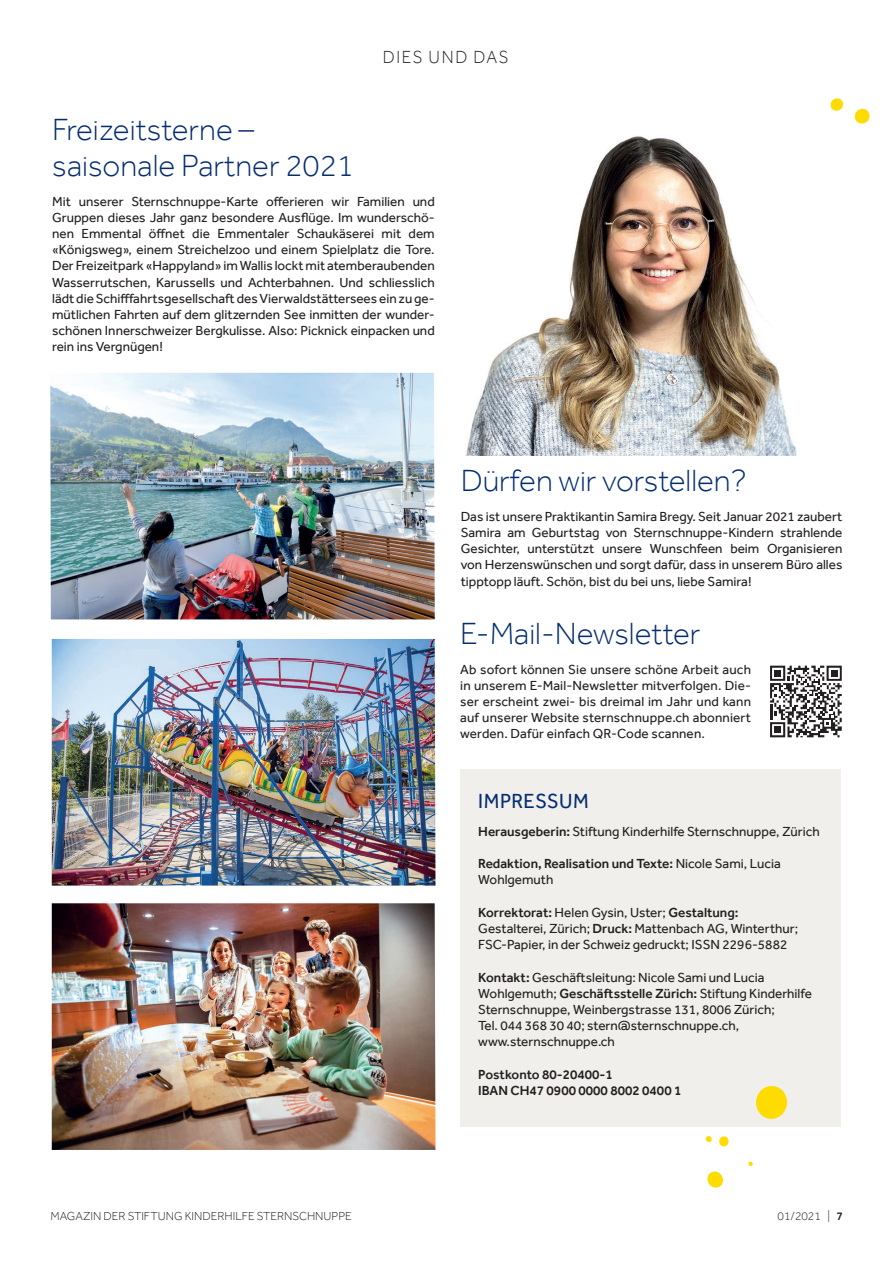
<style>
.page{position:relative;width:893px;height:1263px;background:#fff}
.page>*{position:absolute;margin:0;border:0;box-sizing:border-box;transform-origin:0 0}
.t1{font:300 31.5px/36px "Effra";color:#052d6f}
.t2{font:21px "Effra";letter-spacing:.02em;color:#052d6f;scale:.95 1}
.t3{font:300 18px "Effra";letter-spacing:.095em;color:#231f20;scale:.95 1}
.t4{font:13.5px/16.2px "Effra";color:#231f20;text-align:justify}
.t5{font:500 13.5px/16.2px "Effra";color:#231f20}
.t6{font:300 11.85px "Effra";color:#231f20}
.s1{font-weight:500}
.s2{font-weight:400}
</style>
<div class="page">
<div style="left:460px;top:770px;width:380px;height:357px;background:#f0efec"></div>
<img style="left:52px;top:903px;width:383px;height:247px">
<img style="left:52px;top:639px;width:383px;height:246px">
<img style="left:50px;top:373px;width:385px;height:246px">
<svg style="left:756px;top:1086px;width:32px;height:33px"></svg>
<svg style="left:719px;top:1136px;width:10px;height:11px"></svg>
<svg style="left:707px;top:1171px;width:16px;height:17px"></svg>
<svg style="left:705px;top:1136px;width:7px;height:6px"></svg>
<svg style="left:748px;top:1161px;width:5px;height:5px"></svg>
<svg style="left:854px;top:108px;width:16px;height:16px"></svg>
<svg style="left:830px;top:98px;width:14px;height:13px"></svg>
<img style="left:466px;top:136px;width:331px;height:320px">
<svg style="left:770px;top:665px;width:72px;height:73px"></svg>
<h3 class="t3" style="left:383px;top:46px;width:134px">DIES UND DAS</h3>
<h1 class="t1" style="left:52px;top:111px;width:303px">Freizeitsterne – saisonale Partner 2021</h1>
<p class="t4" style="left:52px;top:193px;width:384px">Mit unserer Sternschnuppe-Karte offerieren wir Familien und Gruppen dieses Jahr ganz besondere Ausflüge. Im wunderschö&shy;nen Emmental öffnet die Emmentaler Schaukäserei mit dem «Königsweg», einem Streichelzoo und einem Spielplatz die Tore.<br>Der Freizeitpark «Happyland» im Wallis lockt mit atemberaubenden Wasserrutschen, Karussells und Achterbahnen. Und schliesslich lädt die Schifffahrtsgesellschaft des Vierwaldstättersees ein zu ge&shy;mütlichen Fahrten auf dem glitzernden See inmitten der wunder&shy;schönen Innerschweizer Bergkulisse. Also: Picknick einpacken und rein ins Vergnügen!</p>
<h1 class="t1" style="left:461px;top:462px;width:287px">Dürfen wir vorstellen?</h1>
<p class="t4" style="left:461px;top:508px;width:383px">Das ist unsere Praktikantin Samira Bregy. Seit Januar 2021 zaubert Samira am Geburtstag von Sternschnuppe-Kindern strahlende Gesichter, unterstützt unsere Wunschfeen beim Organisieren von Herzenswünschen und sorgt dafür, dass in unserem Büro alles tipptopp läuft. Schön, bist du bei uns, liebe Samira!</p>
<h1 class="t1" style="left:460px;top:615px;width:242px">E-Mail-Newsletter</h1>
<p class="t4" style="left:460px;top:661px;width:292px">Ab sofort können Sie unsere schöne Arbeit auch in unserem E-Mail-Newsletter mitverfolgen. Die&shy;ser erscheint zwei- bis dreimal im Jahr und kann auf unserer Website sternschnuppe.ch abonniert werden. Dafür einfach QR-Code scannen.</p>
<h2 class="t2" style="left:478px;top:788px;width:118px">IMPRESSUM</h2>
<p class="t4" style="left:478px;top:823px;width:343px"><span class="s1">Herausgeberin:</span> Stiftung Kinderhilfe Sternschnuppe, Zürich</p>
<p class="t5" style="left:478px;top:855px;width:304px">Redaktion, Realisation und Texte: <span class="s2">Nicole Sami, Lucia<br>Wohlgemuth</span></p>
<p class="t4" style="left:478px;top:904px;width:321px;text-align:left"><span class="s1">Korrektorat:</span> Helen Gysin, Uster; <span class="s1">Gestaltung:<br></span>Gestalterei, Zürich; <span class="s1">Druck:</span> Mattenbach AG, Winterthur;<br>FSC-Papier, in der Schweiz gedruckt; ISSN 2296-5882</p>
<p class="t4" style="left:478px;top:969px;width:335px;text-align:left"><span class="s1">Kontakt:</span> Geschäftsleitung: Nicole Sami und Lucia Wohlgemuth; <span class="s1">Geschäftsstelle Zürich:</span> Stiftung Kinderhilfe Sternschnuppe, Weinbergstrasse 131, 8006 Zürich;<br>Tel. 044 368 30 40; stern@sternschnuppe.ch, www.sternschnuppe.ch</p>
<p class="t5" style="left:478px;top:1066px;width:205px">Postkonto 80-20400-1<br>IBAN CH47 0900 0000 8002 0400 1</p>
<p class="t6" style="left:50px;top:1209px;width:303px">MAGAZIN DER STIFTUNG KINDERHILFE STERNSCHNUPPE</p>
<p class="t6" style="left:778px;top:1209px;width:67px">01/2021 | <span class="s1">7</span></p>
</div>
